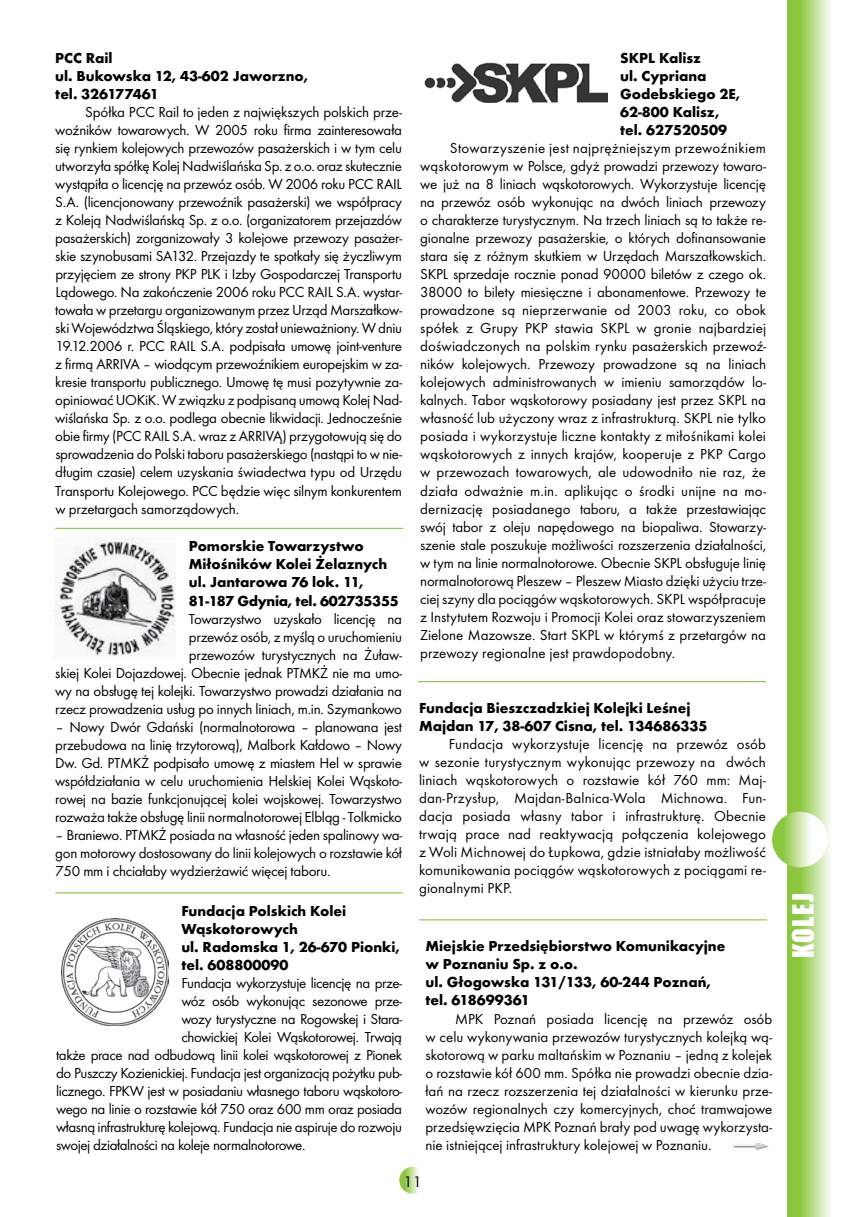
<style>
.page{position:relative;width:851px;height:1217px;background:#fff}
.page>*{position:absolute;margin:0;border:0;box-sizing:border-box;transform-origin:0 0}
.t1{font:27px "Impact";letter-spacing:.05em;color:#fff}
.t2{font:15.9px "Futura TEE";color:#000}
.t3{font:15px/18px "Futura TEE";letter-spacing:-.025em;color:#000;text-align:justify}
.t4{font:700 15px/18px "Futura TEE";color:#000}
</style>
<div class="page">
<svg style="left:787px;top:0;width:43px;height:1216px;background:#b2d87f"></svg>
<svg style="left:772px;top:811px;width:55px;height:56px"></svg>
<svg style="left:399px;top:1166px;width:27px;height:27px"></svg>
<img style="left:424px;top:62px;width:183px;height:41px">
<img style="left:54px;top:537px;width:122px;height:119px">
<img style="left:62px;top:918px;width:106px;height:107px">
<img style="left:733px;top:1141px;width:35px;height:9px">
<hr style="left:55px;top:527px;width:348px;height:2px;background:#8cc63f">
<hr style="left:55px;top:892px;width:348px;height:1px;background:#8cc63f">
<hr style="left:418px;top:681px;width:347px;height:1px;background:#8cc63f">
<hr style="left:419px;top:919px;width:347px;height:1px;background:#8cc63f">
<p class="t4" style="left:55px;top:49px;width:254px">PCC Rail<br>ul. Bukowska 12, 43-602 Jaworzno, tel. 326177461</p>
<p class="t3" style="left:55px;top:103px;width:348px;text-indent:30px">Spółka PCC Rail to jeden z największych polskich prze&shy;woźników towarowych. W 2005 roku firma zainteresowała się rynkiem kolejowych przewozów pasażerskich i w tym celu utworzyła spółkę Kolej Nadwiślańska Sp. z o.o. oraz skutecznie wystąpiła o licencję na przewóz osób. W 2006 roku PCC RAIL S.A. (licencjonowany przewoźnik pasażerski) we współpracy z Koleją Nadwiślańską Sp. z o.o. (organizatorem przejazdów pasażerskich) zorganizowały 3 kolejowe przewozy pasażer&shy;skie szynobusami SA132. Przejazdy te spotkały się życzliwym przyjęciem ze strony PKP PLK i Izby Gospodarczej Transportu Lądowego. Na zakończenie 2006 roku PCC RAIL S.A. wystar&shy;towała w przetargu organizowanym przez Urząd Marszałkow&shy;ski Województwa Śląskiego, który został unieważniony. W dniu 19.12.2006 r. PCC RAIL S.A. podpisała umowę joint-venture z firmą ARRIVA – wiodącym przewoźnikiem europejskim w za&shy;kresie transportu publicznego. Umowę tę musi pozytywnie za&shy;opiniować UOKiK. W związku z podpisaną umową Kolej Nad&shy;wiślańska Sp. z o.o. podlega obecnie likwidacji. Jednocześnie obie firmy (PCC RAIL S.A. wraz z ARRIVĄ) przygotowują się do sprowadzenia do Polski taboru pasażerskiego (nastąpi to w nie&shy;długim czasie) celem uzyskania świadectwa typu od Urzędu Transportu Kolejowego. PCC będzie więc silnym konkurentem w przetargach samorządowych.</p>
<p class="t4" style="left:189px;top:537px;width:211px">Pomorskie Towarzystwo<br>Miłośników Kolei Żelaznych ul. Jantarowa 76 lok. 11,<br>81-187 Gdynia, tel. 602735355</p>
<p class="t3" style="left:55px;top:609px;width:348px;text-align:right">Towarzystwo uzyskało licencję na<br>przewóz osób, z myślą o uruchomieniu<br>przewozów turystycznych na Żuław-<br>skiej Kolei Dojazdowej. Obecnie jednak PTMKŻ nie ma umo&shy;wy na obsługę tej kolejki. Towarzystwo prowadzi działania na rzecz prowadzenia usług po innych liniach, m.in. Szymankowo</p>
<p class="t3" style="left:55px;top:717px;width:348px">– Nowy Dwór Gdański (normalnotorowa – planowana jest przebudowa na linię trzytorową), Malbork Kałdowo – Nowy Dw. Gd. PTMKŻ podpisało umowę z miastem Hel w sprawie współdziałania w celu uruchomienia Helskiej Kolei Wąskoto&shy;rowej na bazie funkcjonującej kolei wojskowej. Towarzystwo rozważa także obsługę linii normalnotorowej Elbląg - Tolkmicko</p>
<p class="t3" style="left:55px;top:825px;width:348px">– Braniewo. PTMKŻ posiada na własność jeden spalinowy wa&shy;gon motorowy dostosowany do linii kolejowych o rozstawie kół 750 mm i chciałaby wydzierżawić więcej taboru.</p>
<p class="t4" style="left:181px;top:901px;width:220px">Fundacja Polskich Kolei<br>Wąskotorowych<br>ul. Radomska 1, 26-670 Pionki, tel. 608800090</p>
<p class="t3" style="left:181px;top:973px;width:222px">Fundacja wykorzystuje licencję na prze-</p>
<p class="t3" style="left:181px;top:991px;width:222px">wóz osób wykonując sezonowe prze-</p>
<p class="t3" style="left:181px;top:1009px;width:222px">wozy turystyczne na Rogowskej i Stara-</p>
<p class="t3" style="left:181px;top:1027px;width:222px">chowickiej Kolei Wąskotorowej. Trwają</p>
<p class="t3" style="left:56px;top:1045px;width:347px">także prace nad odbudową linii kolei wąskotorowej z Pionek</p>
<p class="t3" style="left:56px;top:1063px;width:347px">do Puszczy Kozienickiej. Fundacja jest organizacją pożytku pub-</p>
<p class="t3" style="left:56px;top:1081px;width:347px">licznego. FPKW jest w posiadaniu własnego taboru wąskotoro-</p>
<p class="t3" style="left:56px;top:1099px;width:347px">wego na linie o rozstawie kół 750 oraz 600 mm oraz posiada</p>
<p class="t3" style="left:56px;top:1117px;width:347px">własną infrastrukturę kolejową. Fundacja nie aspiruje do rozwoju</p>
<p class="t3" style="left:56px;top:1135px;width:251px">swojej działalności na koleje normalnotorowe.</p>
<p class="t4" style="left:620px;top:49px;width:122px">SKPL Kalisz<br>ul. Cypriana<br>Godebskiego 2E,<br>62-800 Kalisz, tel. 627520509</p>
<p class="t3" style="left:420px;top:139px;width:347px;text-indent:30px">Stowarzyszenie jest najprężniejszym przewoźnikiem wąskotorowym w Polsce, gdyż prowadzi przewozy towaro&shy;we już na 8 liniach wąskotorowych. Wykorzystuje licencję na przewóz osób wykonując na dwóch liniach przewozy o charakterze turystycznym. Na trzech liniach są to także re&shy;gionalne przewozy pasażerskie, o których dofinansowanie stara się z różnym skutkiem w Urzędach Marszałkowskich.<br>SKPL sprzedaje rocznie ponad 90000 biletów z czego ok.<br>38000 to bilety miesięczne i abonamentowe. Przewozy te prowadzone są nieprzerwanie od 2003 roku, co obok spółek z Grupy PKP stawia SKPL w gronie najbardziej doświadczonych na polskim rynku pasażerskich przewoź&shy;ników kolejowych. Przewozy prowadzone są na liniach kolejowych administrowanych w imieniu samorządów lo&shy;kalnych. Tabor wąskotorowy posiadany jest przez SKPL na własność lub użyczony wraz z infrastrukturą. SKPL nie tylko posiada i wykorzystuje liczne kontakty z miłośnikami kolei wąskotorowych z innych krajów, kooperuje z PKP Cargo w przewozach towarowych, ale udowodniło nie raz, że działa odważnie m.in. aplikując o środki unijne na mo&shy;dernizację posiadanego taboru, a także przestawiając swój tabor z oleju napędowego na biopaliwa. Stowarzy&shy;szenie stale poszukuje możliwości rozszerzenia działalności, w tym na linie normalnotorowe. Obecnie SKPL obsługuje linię normalnotorową Pleszew – Pleszew Miasto dzięki użyciu trze&shy;ciej szyny dla pociągów wąskotorowych. SKPL współpracuje z Instytutem Rozwoju i Promocji Kolei oraz stowarzyszeniem Zielone Mazowsze. Start SKPL w którymś z przetargów na przewozy regionalne jest prawdopodobny.</p>
<p class="t4" style="left:419px;top:698px;width:290px">Fundacja Bieszczadzkiej Kolejki Leśnej<br>Majdan 17, 38-607 Cisna, tel. 134686335</p>
<p class="t3" style="left:419px;top:735px;width:348px;text-indent:30px">Fundacja wykorzystuje licencję na przewóz osób w sezonie turystycznym wykonując przewozy na dwóch liniach wąskotorowych o rozstawie kół 760 mm: Maj&shy;dan-Przysłup, Majdan-Balnica-Wola Michnowa. Fun&shy;dacja posiada własny tabor i infrastrukturę. Obecnie trwają prace nad reaktywacją połączenia kolejowego z Woli Michnowej do Łupkowa, gdzie istniałaby możliwość komunikowania pociągów wąskotorowych z pociągami re&shy;gionalnymi PKP.</p>
<p class="t4" style="left:425px;top:936px;width:301px">Miejskie Przedsiębiorstwo Komunikacyjne w Poznaniu Sp. z o.o.<br>ul. Głogowska 131/133, 60-244 Poznań, tel. 618699361</p>
<p class="t3" style="left:425px;top:1009px;width:348px;text-indent:30px">MPK Poznań posiada licencję na przewóz osób w celu wykonywania przewozów turystycznych kolejką wą&shy;skotorową w parku maltańskim w Poznaniu – jedną z kolejek o rozstawie kół 600 mm. Spółka nie prowadzi obecnie dzia&shy;łań na rzecz rozszerzenia tej działalności w kierunku prze&shy;wozów regionalnych czy komercyjnych, choć tramwajowe przedsięwzięcia MPK Poznań brały pod uwagę wykorzysta&shy;nie istniejącej infrastruktury kolejowej w Poznaniu.</p>
<p class="t2" style="left:403px;top:1171px;width:20px">11</p>
<h1 class="t1" style="left:782px;top:957px;width:66px;rotate:-90deg">KOLEJ</h1>
</div>
